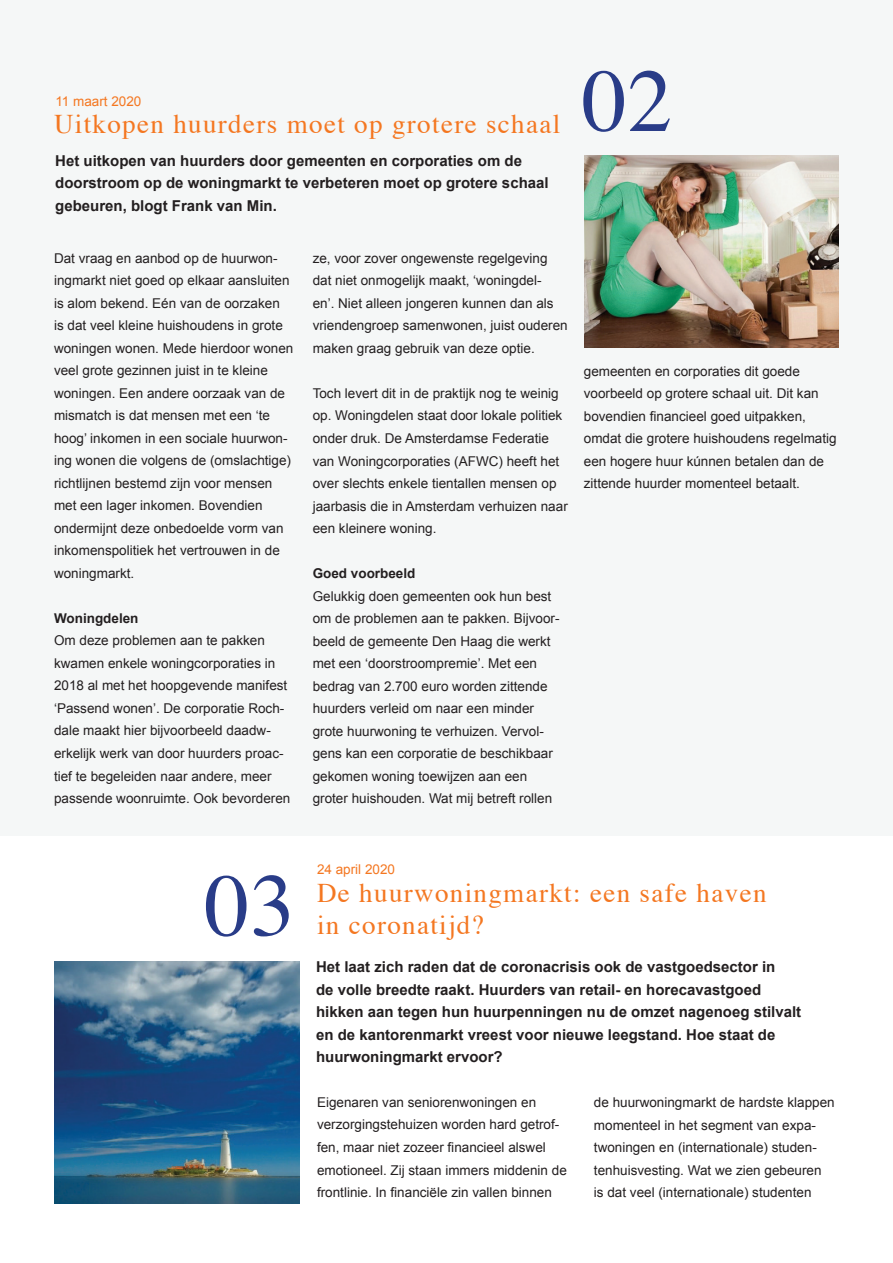
<style>
.page{position:relative;width:893px;height:1263px;background:#fff}
.page>*{position:absolute;margin:0;border:0;box-sizing:border-box;transform-origin:0 0}
.t1{font:89.55px "Times";color:#293c88}
.t2{font:27px "Times";letter-spacing:.05em;color:#f47721}
.t3{font:700 15px/22.5px "Arial";color:#231f20}
.t4{font:13.5px/22.5px "Arial";color:#231f20}
.t5{font:700 13.5px "Arial";color:#231f20}
.t6{font:13.5px "Arial";color:#f47721}
</style>
<div class="page">
<div style="left:0;top:0;width:893px;height:836px;background:#f5f7f7"></div>
<img style="left:585px;top:155px;width:254px;height:193px">
<img style="left:54px;top:961px;width:245px;height:242px">
<p class="t6" style="left:55px;top:92px;width:88px">11 maart 2020</p>
<h2 class="t2" style="left:54px;top:99px;width:508px">Uitkopen huurders moet op grotere schaal</h2>
<p class="t3" style="left:55px;top:150px;width:495px">Het uitkopen van huurders door gemeenten en corporaties om de doorstroom op de woningmarkt te verbeteren moet op grotere schaal gebeuren, blogt Frank van Min.</p>
<p class="t4" style="left:54px;top:247px;width:241px">Dat vraag en aanbod op de huurwon&shy;ingmarkt niet goed op elkaar aansluiten is alom bekend. Eén van de oorzaken<br>is dat veel kleine huishoudens in grote woningen wonen. Mede hierdoor wonen veel grote gezinnen juist in te kleine woningen. Een andere oorzaak van de mismatch is dat mensen met een ‘te hoog’ inkomen in een sociale huurwon&shy;ing wonen die volgens de (omslachtige) richtlijnen bestemd zijn voor mensen met een lager inkomen. Bovendien ondermijnt deze onbedoelde vorm van inkomenspolitiek het vertrouwen in de woningmarkt.</p>
<p class="t5" style="left:54px;top:609px;width:86px">Woningdelen</p>
<p class="t4" style="left:54px;top:630px;width:238px">Om deze problemen aan te pakken kwamen enkele woningcorporaties in 2018 al met het hoopgevende manifest ‘Passend wonen’. De corporatie Roch&shy;dale maakt hier bijvoorbeeld daadw&shy;erkelijk werk van door huurders proac&shy;tief te begeleiden naar andere, meer passende woonruimte. Ook bevorderen</p>
<p class="t4" style="left:313px;top:247px;width:257px">ze, voor zover ongewenste regelgeving dat niet onmogelijk maakt, ‘woningdel-<br>en’. Niet alleen jongeren kunnen dan als vriendengroep samenwonen, juist ouderen maken graag gebruik van deze optie.</p>
<p class="t4" style="left:313px;top:382px;width:257px">Toch levert dit in de praktijk nog te weinig op. Woningdelen staat door lokale politiek onder druk. De Amsterdamse Federatie van Woningcorporaties (AFWC) heeft het over slechts enkele tientallen mensen op jaarbasis die in Amsterdam verhuizen naar een kleinere woning.</p>
<p class="t5" style="left:313px;top:564px;width:104px">Goed voorbeeld</p>
<p class="t4" style="left:313px;top:585px;width:248px">Gelukkig doen gemeenten ook hun best om de problemen aan te pakken. Bijvoor&shy;beeld de gemeente Den Haag die werkt met een ‘doorstroompremie’. Met een bedrag van 2.700 euro worden zittende huurders verleid om naar een minder grote huurwoning te verhuizen. Vervol&shy;gens kan een corporatie de beschikbaar gekomen woning toewijzen aan een groter huishouden. Wat mij betreft rollen</p>
<h1 class="t1" style="left:583px;top:17px;width:91px">02</h1>
<p class="t4" style="left:584px;top:360px;width:254px">gemeenten en corporaties dit goede voorbeeld op grotere schaal uit. Dit kan bovendien financieel goed uitpakken, omdat die grotere huishoudens regelmatig een hogere huur kúnnen betalen dan de zittende huurder momenteel betaalt.</p>
<h1 class="t1" style="left:205px;top:822px;width:91px">03</h1>
<p class="t6" style="left:317px;top:861px;width:80px">24 april 2020</p>
<h2 class="t2" style="left:317px;top:868px;width:451px">De huurwoningmarkt: een safe haven</h2>
<h2 class="t2" style="left:317px;top:900px;width:168px">in coronatijd?</h2>
<p class="t3" style="left:316px;top:956px;width:487px">Het laat zich raden dat de coronacrisis ook de vastgoedsector in<br>de volle breedte raakt. Huurders van retail- en horecavastgoed hikken aan tegen hun huurpenningen nu de omzet nagenoeg stilvalt en de kantorenmarkt vreest voor nieuwe leegstand. Hoe staat de huurwoningmarkt ervoor?</p>
<p class="t4" style="left:317px;top:1091px;width:251px">Eigenaren van seniorenwoningen en verzorgingstehuizen worden hard getrof&shy;fen, maar niet zozeer financieel alswel emotioneel. Zij staan immers middenin de frontlinie. In financiële zin vallen binnen</p>
<p class="t4" style="left:594px;top:1091px;width:242px">de huurwoningmarkt de hardste klappen momenteel in het segment van expa&shy;twoningen en (internationale) studen&shy;tenhuisvesting. Wat we zien gebeuren<br>is dat veel (internationale) studenten</p>
</div>
